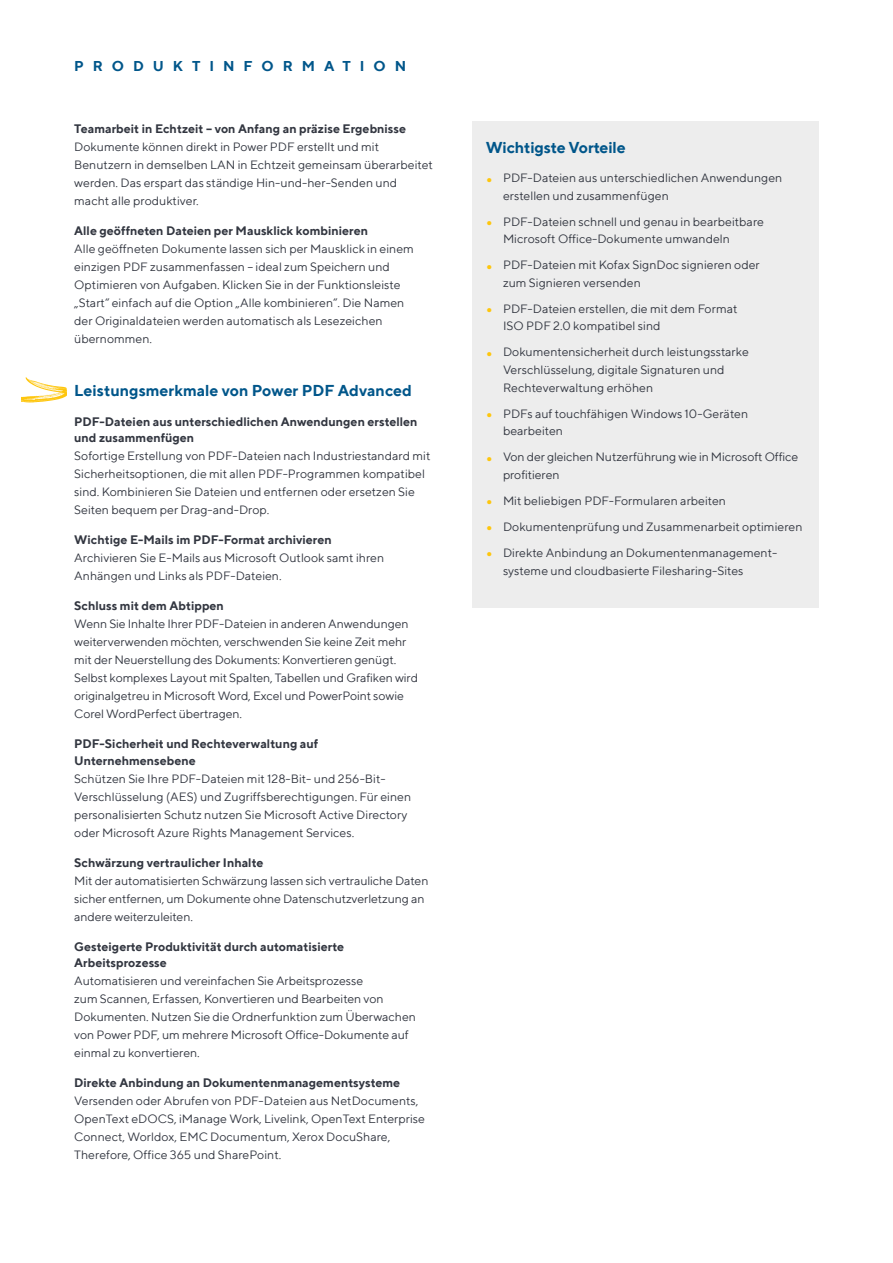
<style>
.page{position:relative;width:893px;height:1263px;background:#fff}
.page>*{position:absolute;margin:0;border:0;box-sizing:border-box;transform-origin:0 0}
.t1{font:700 15.75px "TT Norms";color:#00568a}
.t2{font:700 14.25px "TT Norms";letter-spacing:.63em;color:#00568a}
.t3{font:12.3px/18px "TT Norms";color:#323640}
.t4{font:700 12.3px/16.5px "TT Norms";color:#323640}
.s1{font-weight:700;font-size:16.5px;color:#fec60d}
</style>
<div class="page">
<div style="left:473px;top:122px;width:346px;height:486px;background:#ededed"></div>
<svg style="left:22px;top:377px;width:45px;height:25px"></svg>
<p class="t2" style="left:74px;top:57px;width:334px">PRODUKTINFORMATION</p>
<p class="t4" style="left:74px;top:120px;width:333px">Teamarbeit in Echtzeit – von Anfang an präzise Ergebnisse</p>
<p class="t3" style="left:74px;top:138px;width:360px">Dokumente können direkt in Power PDF erstellt und mit Benutzern in demselben LAN in Echtzeit gemeinsam überarbeitet werden. Das erspart das ständige Hin-und-her-Senden und macht alle produktiver.</p>
<p class="t4" style="left:74px;top:222px;width:295px">Alle geöffneten Dateien per Mausklick kombinieren</p>
<p class="t3" style="left:74px;top:240px;width:341px">Alle geöffneten Dokumente lassen sich per Mausklick in einem einzigen PDF zusammenfassen – ideal zum Speichern und Optimieren von Aufgaben. Klicken Sie in der Funktionsleiste „Start“ einfach auf die Option „Alle kombinieren“. Die Namen der Originaldateien werden automatisch als Lesezeichen übernommen.</p>
<p class="t1" style="left:74px;top:380px;width:339px">Leistungsmerkmale von Power PDF Advanced</p>
<p class="t4" style="left:74px;top:413px;width:345px">PDF-Dateien aus unterschiedlichen Anwendungen erstellen und zusammenfügen</p>
<p class="t3" style="left:74px;top:447px;width:358px">Sofortige Erstellung von PDF-Dateien nach Industriestandard mit Sicherheitsoptionen, die mit allen PDF-Programmen kompatibel sind. Kombinieren Sie Dateien und entfernen oder ersetzen Sie Seiten bequem per Drag-and-Drop.</p>
<p class="t4" style="left:74px;top:531px;width:259px">Wichtige E-Mails im PDF-Format archivieren</p>
<p class="t3" style="left:74px;top:549px;width:311px">Archivieren Sie E-Mails aus Microsoft Outlook samt ihren<br>Anhängen und Links als PDF-Dateien.</p>
<p class="t4" style="left:74px;top:597px;width:151px">Schluss mit dem Abtippen</p>
<p class="t3" style="left:74px;top:615px;width:345px">Wenn Sie Inhalte Ihrer PDF-Dateien in anderen Anwendungen weiterverwenden möchten, verschwenden Sie keine Zeit mehr mit der Neuerstellung des Dokuments: Konvertieren genügt.<br>Selbst komplexes Layout mit Spalten, Tabellen und Grafiken wird originalgetreu in Microsoft Word, Excel und PowerPoint sowie Corel WordPerfect übertragen.</p>
<p class="t4" style="left:74px;top:735px;width:246px">PDF-Sicherheit und Rechteverwaltung auf<br>Unternehmensebene</p>
<p class="t3" style="left:74px;top:769px;width:338px">Schützen Sie Ihre PDF-Dateien mit 128-Bit- und 256-Bit-Verschlüsselung (AES) und Zugriffsberechtigungen. Für einen personalisierten Schutz nutzen Sie Microsoft Active Directory oder Microsoft Azure Rights Management Services.</p>
<p class="t4" style="left:74px;top:854px;width:191px">Schwärzung vertraulicher Inhalte</p>
<p class="t3" style="left:74px;top:871px;width:356px">Mit der automatisierten Schwärzung lassen sich vertrauliche Daten sicher entfernen, um Dokumente ohne Datenschutzverletzung an andere weiterzuleiten.</p>
<p class="t4" style="left:74px;top:938px;width:271px">Gesteigerte Produktivität durch automatisierte<br>Arbeitsprozesse</p>
<p class="t3" style="left:74px;top:972px;width:343px">Automatisieren und vereinfachen Sie Arbeitsprozesse<br>zum Scannen, Erfassen, Konvertieren und Bearbeiten von Dokumenten. Nutzen Sie die Ordnerfunktion zum Überwachen von Power PDF, um mehrere Microsoft Office-Dokumente auf einmal zu konvertieren.</p>
<p class="t4" style="left:74px;top:1074px;width:327px">Direkte Anbindung an Dokumentenmanagementsysteme</p>
<p class="t3" style="left:74px;top:1092px;width:352px">Versenden oder Abrufen von PDF-Dateien aus NetDocuments, OpenText eDOCS, iManage Work, Livelink, OpenText Enterprise Connect, Worldox, EMC Documentum, Xerox DocuShare, Therefore, Office 365 und SharePoint.</p>
<p class="t1" style="left:486px;top:138px;width:142px">Wichtigste Vorteile</p>
<p class="t3" style="left:503px;top:169px;width:281px;line-height:17.5px;text-indent:-17px"><span class="s1">•</span> PDF-Dateien aus unterschiedlichen Anwendungen erstellen und zusammenfügen</p>
<p class="t3" style="left:503px;top:212px;width:263px;line-height:17.5px;text-indent:-17px"><span class="s1">•</span> PDF-Dateien schnell und genau in bearbeitbare<br>Microsoft Office-Dokumente umwandeln</p>
<p class="t3" style="left:503px;top:256px;width:258px;line-height:17.5px;text-indent:-17px"><span class="s1">•</span> PDF-Dateien mit Kofax SignDoc signieren oder zum Signieren versenden</p>
<p class="t3" style="left:503px;top:299px;width:236px;line-height:17.5px;text-indent:-17px"><span class="s1">•</span> PDF-Dateien erstellen, die mit dem Format<br>ISO PDF 2.0 kompatibel sind</p>
<p class="t3" style="left:503px;top:343px;width:247px;line-height:17.5px;text-indent:-17px"><span class="s1">•</span> Dokumentensicherheit durch leistungsstarke<br>Verschlüsselung, digitale Signaturen und<br>Rechteverwaltung erhöhen</p>
<p class="t3" style="left:503px;top:404px;width:247px;line-height:17.5px;text-indent:-17px"><span class="s1">•</span> PDFs auf touchfähigen Windows 10-Geräten bearbeiten</p>
<p class="t3" style="left:503px;top:448px;width:297px;line-height:17.5px;text-indent:-17px"><span class="s1">•</span> Von der gleichen Nutzerführung wie in Microsoft Office profitieren</p>
<p class="t3" style="left:486px;top:491px;width:242px"><span class="s1">•</span> Mit beliebigen PDF-Formularen arbeiten</p>
<p class="t3" style="left:486px;top:517px;width:318px"><span class="s1">•</span> Dokumentenprüfung und Zusammenarbeit optimieren</p>
<p class="t3" style="left:503px;top:544px;width:276px;line-height:17.5px;text-indent:-17px"><span class="s1">•</span> Direkte Anbindung an Dokumentenmanagement&shy;systeme und cloudbasierte Filesharing-Sites</p>
</div>
